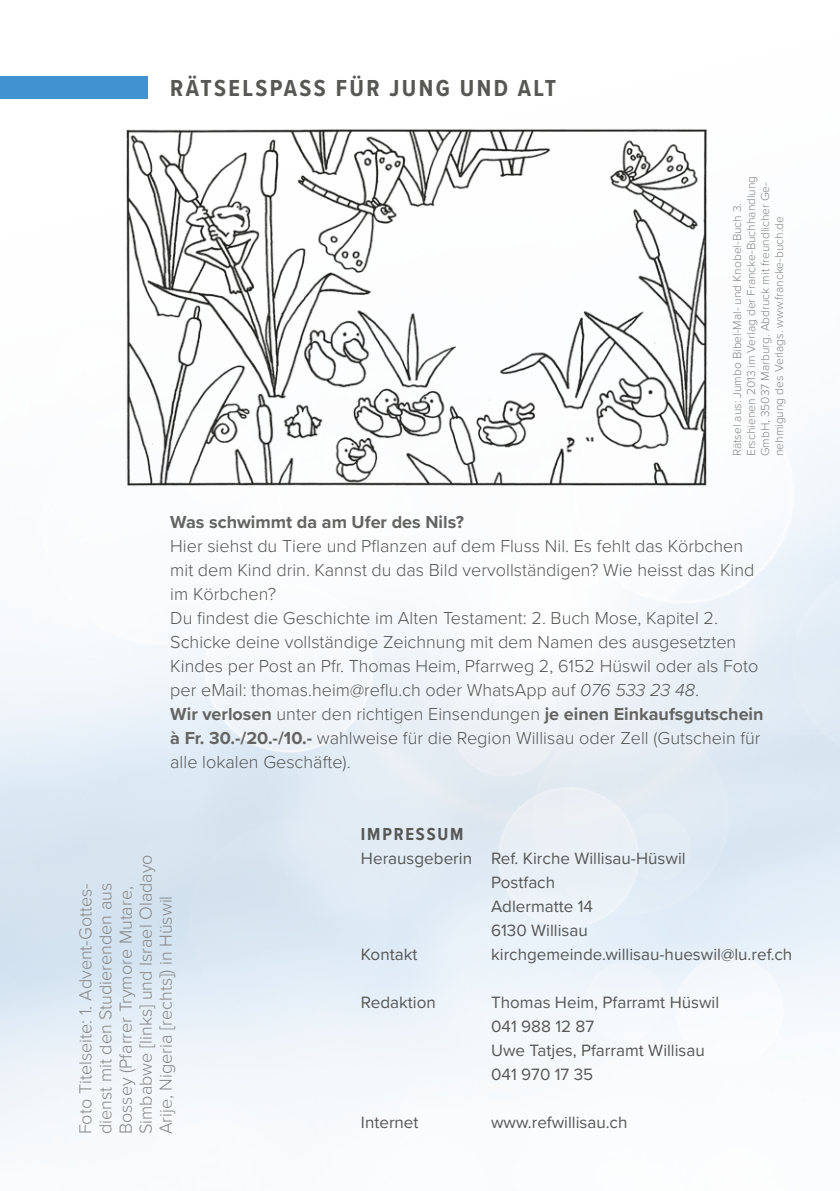
<style>
.page{position:relative;width:840px;height:1191px;background:#fff}
.page>*{position:absolute;margin:0;border:0;box-sizing:border-box;transform-origin:0 0}
.Heading_3{font:700 24px "Proxima Nova Cond";letter-spacing:.1em;color:#575756}
.Fliesstext{font:300 18px/24px "Proxima Nova";color:#575756}
.Bildlegende{font:300 18px/20px "Proxima Nova";color:#878787}
.Fliesstext-2{font:700 18px "Proxima Nova";color:#646463}
.Heading_2{font:700 18px "Proxima Nova Cond";letter-spacing:.1em;color:#575756}
.Impressum{font:17px "Proxima Nova";color:#575756}
.Lösung{font:300 12px/14px "Proxima Nova";color:#878787}
.s1{font-style:italic}
.s2{font-weight:700;color:#646463}
</style>
<div class="page">
<img style="left:0;top:76px;width:839px;height:1057px">
<div style="left:0;top:76px;width:147px;height:23px;background:#4093d0"></div>
<img style="left:124px;top:128px;width:583px;height:360px">
<p class="Heading_3" style="left:170px;top:70px;width:387px">RÄTSELSPASS FÜR JUNG UND ALT</p>
<p class="Lösung" style="left:729px;top:456px;width:282px;rotate:-90deg">Rätsel aus: Jumbo Bibel-Mal- und Knobel-Buch 3.<br>Erschienen 2013 im Verlag der Francke-Buchhandlung GmbH, 35037 Marburg. Abdruck mit freundlicher Ge&shy;nehmigung des Verlags. www.francke-buch.de</p>
<p class="Fliesstext-2" style="left:170px;top:509px;width:295px">Was schwimmt da am Ufer des Nils?</p>
<p class="Fliesstext" style="left:170px;top:533px;width:585px">Hier siehst du Tiere und Pflanzen auf dem Fluss Nil. Es fehlt das Körbchen mit dem Kind drin. Kannst du das Bild vervollständigen? Wie heisst das Kind im Körbchen?</p>
<p class="Fliesstext" style="left:170px;top:605px;width:549px">Du findest die Geschichte im Alten Testament: 2. Buch Mose, Kapitel 2.</p>
<p class="Fliesstext" style="left:170px;top:629px;width:589px">Schicke deine vollständige Zeichnung mit dem Namen des ausgesetzten<br>Kindes per Post an Pfr. Thomas Heim, Pfarrweg 2, 6152 Hüswil oder als Foto per eMail: thomas.heim@reflu.ch oder WhatsApp auf <span class="s1">076 533 23 48</span>.</p>
<p class="Fliesstext" style="left:170px;top:701px;width:594px"><span class="s2">Wir verlosen</span> unter den richtigen Einsendungen <span class="s2">je einen Einkaufsgutschein à Fr. 30.-/20.-/10.-</span> wahlweise für die Region Willisau oder Zell (Gutschein für alle lokalen Geschäfte).</p>
<p class="Bildlegende" style="left:75px;top:1134px;width:281px;rotate:-90deg">Foto Titelseite: 1. Advent-Gottes&shy;dienst mit den Studierenden aus Bossey (Pfarrer Trymore Mutare, Simbabwe [links] und Israel Oladayo Arije, Nigeria [rechts]) in Hüswil</p>
<p class="Heading_2" style="left:361px;top:821px;width:104px">IMPRESSUM</p>
<p class="Impressum" style="left:361px;top:846px;width:326px">Herausgeberin Ref. Kirche Willisau-Hüswil</p>
<p class="Impressum" style="left:491px;top:870px;width:65px">Postfach</p>
<p class="Impressum" style="left:491px;top:894px;width:103px">Adlermatte 14</p>
<p class="Impressum" style="left:491px;top:918px;width:98px">6130 Willisau</p>
<p class="Impressum" style="left:361px;top:942px;width:58px">Kontakt</p>
<p class="Impressum" style="left:491px;top:942px;width:302px">kirchgemeinde.willisau-hueswil@lu.ref.ch</p>
<p class="Impressum" style="left:361px;top:990px;width:76px">Redaktion</p>
<p class="Impressum" style="left:491px;top:990px;width:229px">Thomas Heim, Pfarramt Hüswil</p>
<p class="Impressum" style="left:491px;top:1014px;width:105px">041 988 12 87</p>
<p class="Impressum" style="left:491px;top:1038px;width:215px">Uwe Tatjes, Pfarramt Willisau</p>
<p class="Impressum" style="left:491px;top:1062px;width:104px">041 970 17 35</p>
<p class="Impressum" style="left:361px;top:1110px;width:59px">Internet</p>
<p class="Impressum" style="left:491px;top:1110px;width:138px">www.refwillisau.ch</p>
</div>
